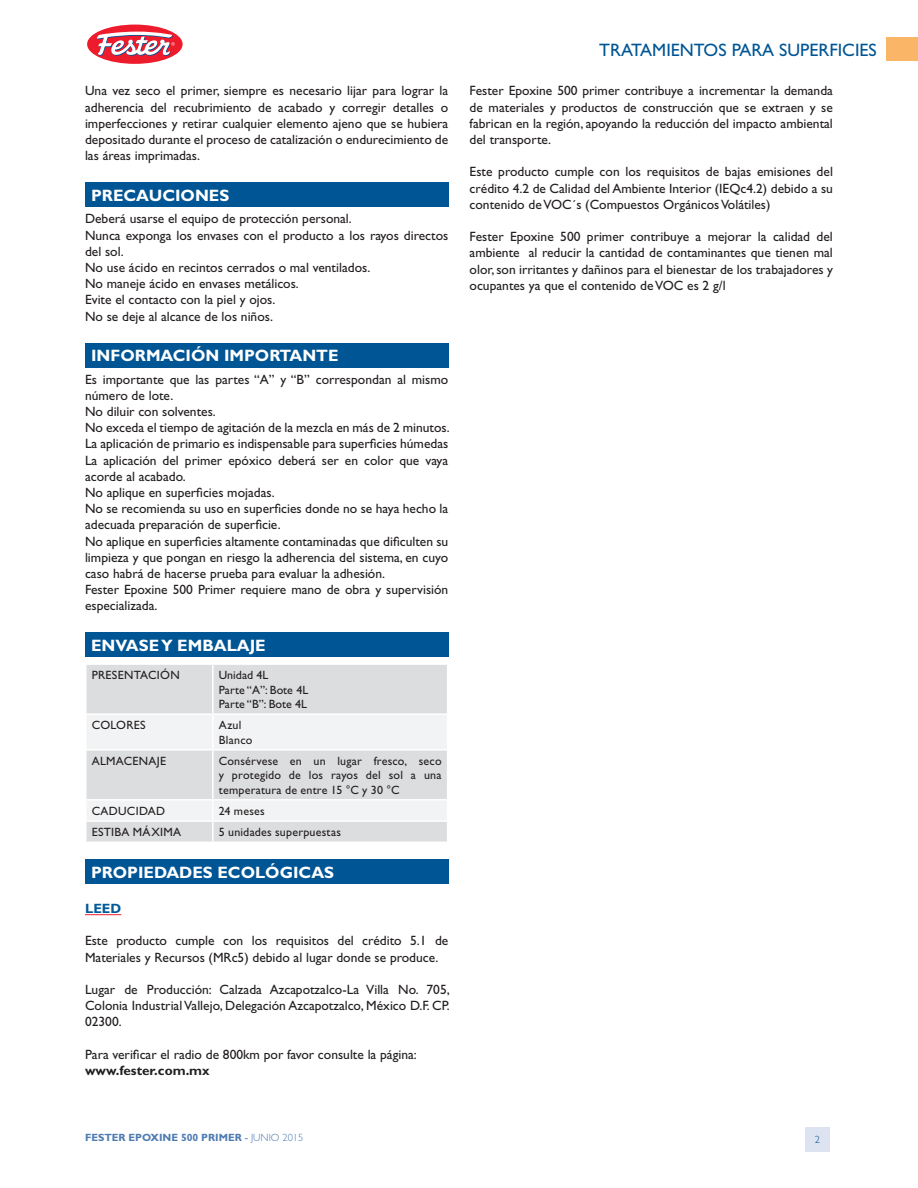
<style>
.page{position:relative;width:918px;height:1188px;background:#fff}
.page>*{position:absolute;margin:0;border:0;box-sizing:border-box;transform-origin:0 0}
.t1{font:18px "Gill Sans";color:#005595}
.Por{font:700 16.5px "Gill Sans";color:#fff}
.t2{font:13.5px/16.2px "Gill Sans";color:#231f20;text-align:justify}
.t3{font:700 13.5px "Gill Sans";color:#231f20}
.Titulos{font:700 13.5px "Gill Sans";color:#005a99}
.t4{font:12px/14.4px "Gill Sans";letter-spacing:.02em;color:#231f20;text-align:justify}
.t5{font:12px "Gill Sans";color:#231f20}
.t6{font:700 10.5px "Gill Sans";color:#4e7bb2}
.Producto{font:300 10.5px "Gill Sans";color:#005595}
.s1{font-weight:400}
.s2{font-weight:300}
</style>
<div class="page">
<svg style="left:85px;top:23px;width:100px;height:43px"></svg>
<div style="left:87px;top:25px;width:96px;height:39px;background:#ee1b2c;border-radius:50%"></div>
<svg style="left:97px;top:32px;width:78px;height:24px"></svg>
<div style="left:805px;top:1127px;width:24px;height:24px;background:#dde3f0"></div>
<div style="left:886px;top:38px;width:32px;height:23px;background:#fbb566"></div>
<hr style="left:85px;top:914px;width:36px;height:1px;background:#ee1b2c">
<div style="left:85px;top:182px;width:363px;height:25px;background:#005595"></div>
<div style="left:85px;top:343px;width:363px;height:24px;background:#005595"></div>
<div style="left:85px;top:633px;width:363px;height:24px;background:#005595"></div>
<div style="left:87px;top:665px;width:360px;height:48px;background:#dcdddf"></div>
<hr style="left:212px;top:665px;width:2px;height:48px;background:#fff">
<svg style="left:86px;top:715px;width:361px;height:127px"></svg>
<div style="left:85px;top:859px;width:363px;height:25px;background:#005595"></div>
<p class="t2" style="left:85px;top:83px;width:365px">Una vez seco el primer, siempre es necesario lijar para lograr la adherencia del recubrimiento de acabado y corregir detalles o imperfecciones y retirar cualquier elemento ajeno que se hubiera depositado durante el proceso de catalización o endurecimiento de las áreas imprimadas.</p>
<p class="Por" style="left:91px;top:186px;width:140px">PRECAUCIONES</p>
<p class="t2" style="left:85px;top:211px;width:268px">Deberá usarse el equipo de protección personal.</p>
<p class="t2" style="left:85px;top:227px;width:365px">Nunca exponga los envases con el producto a los rayos directos del sol.</p>
<p class="t2" style="left:85px;top:259px;width:287px">No use ácido en recintos cerrados o mal ventilados.</p>
<p class="t2" style="left:85px;top:275px;width:215px">No maneje ácido en envases metálicos.</p>
<p class="t2" style="left:85px;top:292px;width:192px">Evite el contacto con la piel y ojos.</p>
<p class="t2" style="left:85px;top:308px;width:189px">No se deje al alcance de los niños.</p>
<p class="Por" style="left:91px;top:346px;width:249px">INFORMACIÓN IMPORTANTE</p>
<p class="t2" style="left:85px;top:371px;width:365px">Es importante que las partes “A” y “B” correspondan al mismo número de lote.</p>
<p class="t2" style="left:85px;top:403px;width:132px">No diluir con solventes.</p>
<p class="t2" style="left:85px;top:420px;width:366px">No exceda el tiempo de agitación de la mezcla en más de 2 minutos.</p>
<p class="t2" style="left:85px;top:436px;width:365px">La aplicación de primario es indispensable para superficies húmedas</p>
<p class="t2" style="left:85px;top:452px;width:365px">La aplicación del primer epóxico deberá ser en color que vaya acorde al acabado.</p>
<p class="t2" style="left:85px;top:484px;width:191px">No aplique en superficies mojadas.</p>
<p class="t2" style="left:85px;top:501px;width:365px">No se recomienda su uso en superficies donde no se haya hecho la adecuada preparación de superficie.</p>
<p class="t2" style="left:85px;top:533px;width:365px">No aplique en superficies altamente contaminadas que dificulten su limpieza y que pongan en riesgo la adherencia del sistema, en cuyo caso habrá de hacerse prueba para evaluar la adhesión.</p>
<p class="t2" style="left:85px;top:582px;width:365px">Fester Epoxine 500 Primer requiere mano de obra y supervisión especializada.</p>
<p class="Por" style="left:91px;top:636px;width:176px">ENVASE Y EMBALAJE</p>
<p class="t4" style="left:92px;top:668px;width:89px">PRESENTACIÓN</p>
<p class="t5" style="left:219px;top:668px;width:51px">Unidad 4L</p>
<p class="t5" style="left:219px;top:683px;width:91px">Parte “A”: Bote 4L</p>
<p class="t5" style="left:219px;top:697px;width:90px">Parte “B”: Bote 4L</p>
<p class="t4" style="left:92px;top:718px;width:55px">COLORES</p>
<p class="t4" style="left:219px;top:718px;width:24px">Azul</p>
<p class="t4" style="left:219px;top:732px;width:35px">Blanco</p>
<p class="t4" style="left:92px;top:754px;width:76px">ALMACENAJE</p>
<p class="t4" style="left:219px;top:754px;width:224px">Consérvese en un lugar fresco, seco y protegido de los rayos del sol a una temperatura de entre 15 °C y 30 °C</p>
<p class="t4" style="left:92px;top:804px;width:75px">CADUCIDAD</p>
<p class="t4" style="left:219px;top:804px;width:48px">24 meses</p>
<p class="t4" style="left:92px;top:825px;width:91px">ESTIBA MÁXIMA</p>
<p class="t4" style="left:219px;top:825px;width:124px">5 unidades superpuestas</p>
<p class="Por" style="left:91px;top:863px;width:245px">PROPIEDADES ECOLÓGICAS</p>
<p class="Titulos" style="left:85px;top:900px;width:38px">LEED</p>
<p class="t2" style="left:85px;top:933px;width:365px">Este producto cumple con los requisitos del crédito 5.1 de<br>Materiales y Recursos (MRc5) debido al lugar donde se produce.</p>
<p class="t2" style="left:85px;top:981px;width:366px">Lugar de Producción: Calzada Azcapotzalco-La Villa No. 705, Colonia IndustrialVallejo, Delegación Azcapotzalco, México D.F. CP.<br>02300.</p>
<p class="t2" style="left:85px;top:1046px;width:333px">Para verificar el radio de 800km por favor consulte la página:</p>
<p class="t3" style="left:85px;top:1062px;width:126px">www.fester.com.mx</p>
<h1 class="t1" style="left:599px;top:39px;width:279px">TRATAMIENTOS PARA SUPERFICIES</h1>
<p class="t2" style="left:470px;top:83px;width:365px">Fester Epoxine 500 primer contribuye a incrementar la demanda de materiales y productos de construcción que se extraen y se fabrican en la región, apoyando la reducción del impacto ambiental del transporte.</p>
<p class="t2" style="left:470px;top:164px;width:365px">Este producto cumple con los requisitos de bajas emisiones del crédito 4.2 de Calidad del Ambiente Interior (IEQc4.2) debido a su contenido deVOC´s (Compuestos OrgánicosVolátiles)</p>
<p class="t2" style="left:470px;top:229px;width:365px">Fester Epoxine 500 primer contribuye a mejorar la calidad del ambiente al reducir la cantidad de contaminantes que tienen mal olor,son irritantes y dañinos para el bienestar de los trabajadores y ocupantes ya que el contenido deVOC es 2 g/l</p>
<p class="t6" style="left:85px;top:1132px;width:220px">FESTER EPOXINE 500 PRIMER <span class="s1">-</span> <span class="s2">JUNIO 2015</span></p>
<p class="Producto" style="left:815px;top:1134px;width:7px">2</p>
</div>
